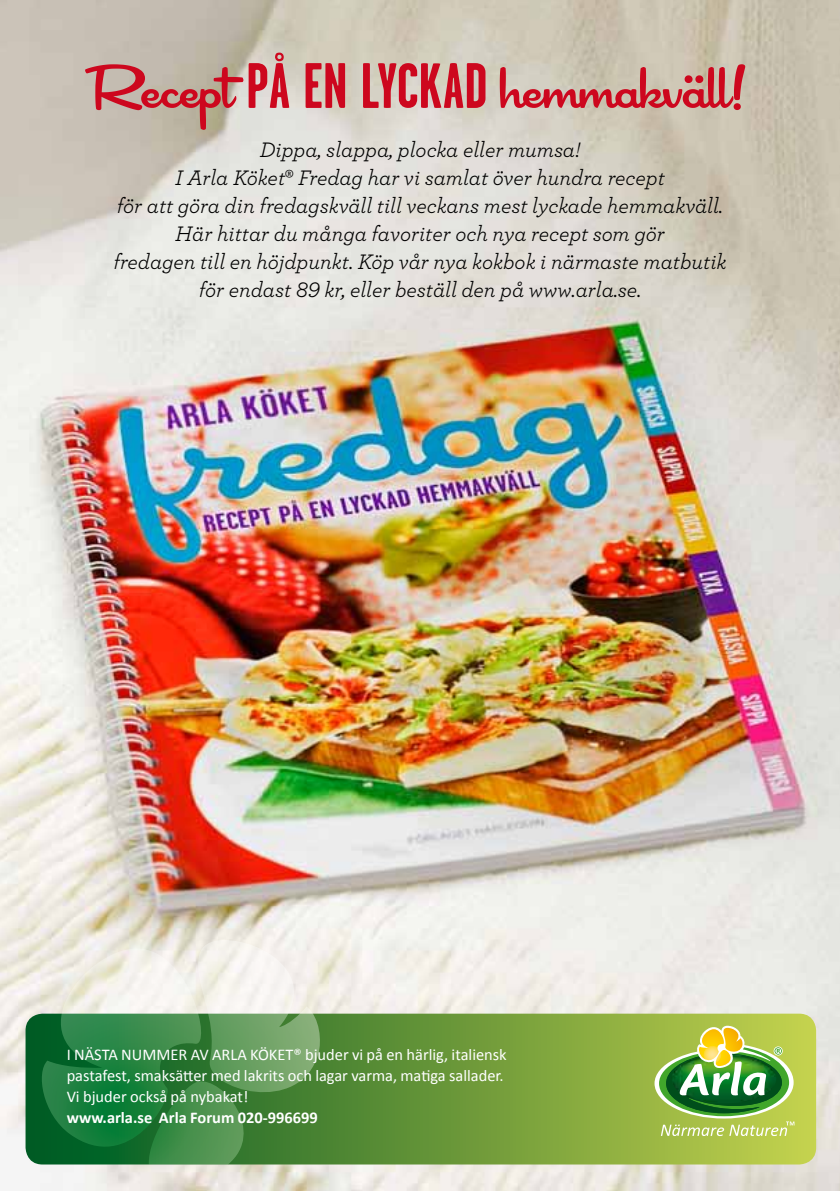
<style>
.page{position:relative;width:840px;height:1191px;background:#fff}
.page>*{position:absolute;margin:0;border:0;box-sizing:border-box;transform-origin:0 0}
.t1{font:64px "Cocktail Shaker";color:#cd071e}
.t2{font:22px/28px "Archer Book LF Italic";color:#000;text-align:center}
.t3{font:16.4px/21px "Calibri";color:#fff}
.t4{font:700 16.4px "Calibri";color:#fff}
.s1{font-family:"Garage Gothic";font-weight:700}
.s2{font-family:"Archer"}
</style>
<div class="page">
<img style="left:0;top:0;width:839px;height:1191px">
<svg style="left:26px;top:1013px;width:789px;height:151px;background:#79a13d"></svg>
<svg style="left:40px;top:939px;width:282px;height:227px;background:#76a87a"></svg>
<svg style="left:654px;top:1025px;width:140px;height:111px;background:#92b75c"></svg>
<h1 class="t1" style="left:95px;top:51px;width:651px">Recept <span class="s1">PÅ EN LYCKAD</span> hemmakväll!</h1>
<p class="t2" style="left:113px;top:135px;width:614px">Dippa, slappa, plocka eller mumsa!<br>I Arla Köket<span class="s2">®</span> Fredag har vi samlat över hundra recept<br>för att göra din fredagskväll till veckans mest lyckade hemmakväll.<br>Här hittar du många favoriter och nya recept som gör<br>fredagen till en höjdpunkt. Köp vår nya kokbok i närmaste matbutik för endast 89 kr, eller beställ den på www.arla.se.</p>
<p class="t3" style="left:67px;top:1042px;width:441px">I NÄSTA NUMMER AV ARLA KÖKET® bjuder vi på en härlig, italiensk pastafest, smaksätter med lakrits och lagar varma, matiga sallader.<br>Vi bjuder också på nybakat!</p>
<p class="t4" style="left:67px;top:1106px;width:252px">www.arla.se Arla Forum 020-996699</p>
</div>
